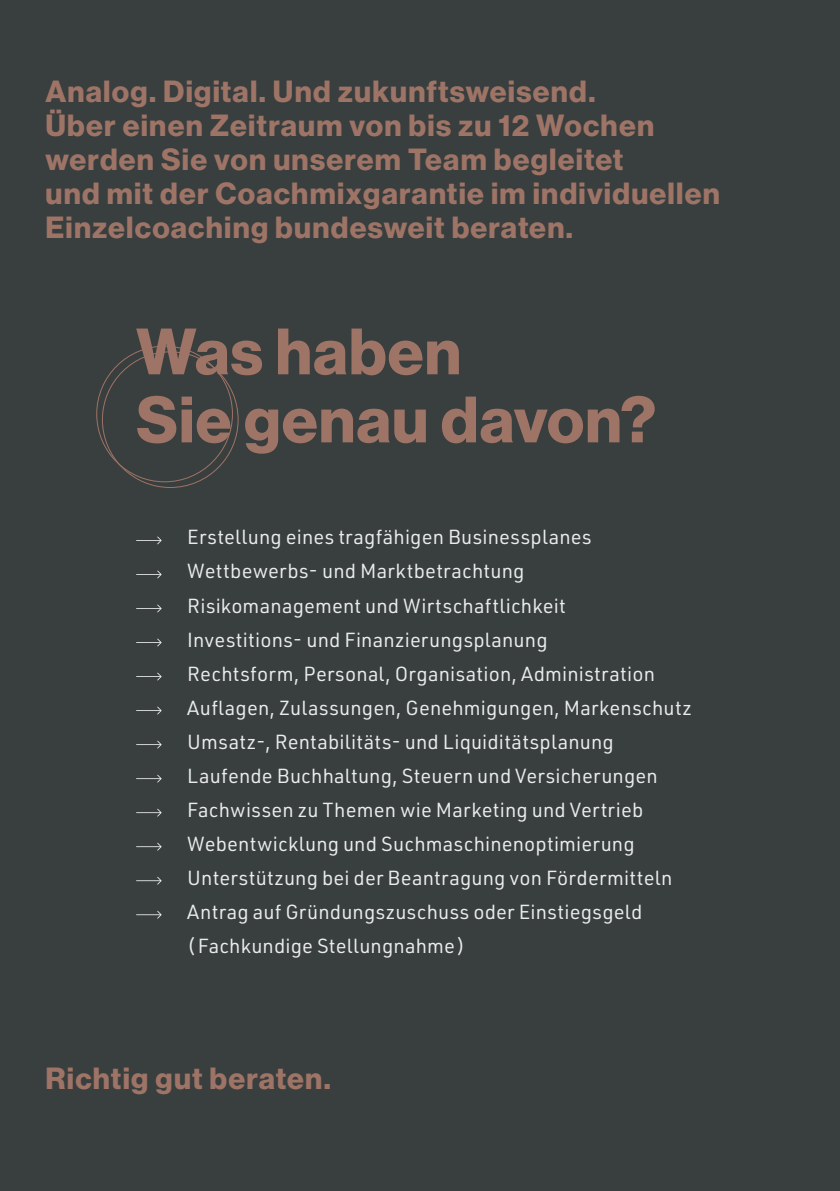
<style>
.page{position:relative;width:840px;height:1191px;background:#fff}
.page>*{position:absolute;margin:0;border:0;box-sizing:border-box;transform-origin:0 0}
.t1{font:64px "N Haas Grotesk DS Pro 75 Bd";letter-spacing:.02em;color:#9e7466}
.t2{font:30px/34px "N Haas Grotesk DS Pro 75 Bd";letter-spacing:.04em;color:#9e7466}
.t3{font:20px/34px "URWDIN";letter-spacing:.01em;color:#eaeceb}
</style>
<div class="page">
<div style="left:0;top:0;width:839px;height:1191px;background:#393e3f"></div>
<svg style="left:136px;top:536px;width:26px;height:8px"></svg>
<svg style="left:136px;top:570px;width:26px;height:8px"></svg>
<svg style="left:136px;top:604px;width:26px;height:8px"></svg>
<svg style="left:136px;top:638px;width:26px;height:8px"></svg>
<svg style="left:136px;top:672px;width:26px;height:8px"></svg>
<svg style="left:136px;top:706px;width:26px;height:8px"></svg>
<svg style="left:136px;top:740px;width:26px;height:8px"></svg>
<svg style="left:136px;top:774px;width:26px;height:8px"></svg>
<svg style="left:136px;top:808px;width:26px;height:8px"></svg>
<svg style="left:136px;top:842px;width:26px;height:8px"></svg>
<svg style="left:136px;top:876px;width:26px;height:8px"></svg>
<svg style="left:136px;top:910px;width:26px;height:8px"></svg>
<p class="t2" style="left:45px;top:75px;width:551px">Analog. Digital. Und zukunftsweisend.</p>
<p class="t2" style="left:45px;top:109px;width:610px">Über einen Zeitraum von bis zu 12 Wochen</p>
<p class="t2" style="left:45px;top:143px;width:675px">werden Sie von unserem Team begleitet<br>und mit der Coachmixgarantie im individuellen<br>Einzelcoaching bundesweit beraten.</p>
<p class="t1" style="left:136px;top:314px;width:326px">Was haben</p>
<p class="t1" style="left:136px;top:382px;width:521px">Sie genau davon?</p>
<p class="t3" style="left:187px;top:520px;width:405px">Erstellung eines tragfähigen Businessplanes</p>
<p class="t3" style="left:187px;top:554px;width:338px">Wettbewerbs- und Marktbetrachtung</p>
<p class="t3" style="left:187px;top:588px;width:380px">Risikomanagement und Wirtschaftlichkeit</p>
<p class="t3" style="left:187px;top:622px;width:361px">Investitions- und Finanzierungsplanung</p>
<p class="t3" style="left:187px;top:656px;width:469px">Rechtsform, Personal, Organisation, Administration</p>
<p class="t3" style="left:187px;top:690px;width:506px">Auflagen, Zulassungen, Genehmigungen, Markenschutz</p>
<p class="t3" style="left:187px;top:724px;width:428px">Umsatz-, Rentabilitäts- und Liquiditätsplanung</p>
<p class="t3" style="left:187px;top:758px;width:471px">Laufende Buchhaltung, Steuern und Versicherungen</p>
<p class="t3" style="left:187px;top:792px;width:457px">Fachwissen zu Themen wie Marketing und Vertrieb</p>
<p class="t3" style="left:187px;top:826px;width:448px">Webentwicklung und Suchmaschinenoptimierung</p>
<p class="t3" style="left:187px;top:860px;width:486px">Unterstützung bei der Beantragung von Fördermitteln</p>
<p class="t3" style="left:187px;top:894px;width:456px">Antrag auf Gründungszuschuss oder Einstiegsgeld (Fachkundige Stellungnahme)</p>
<p class="t2" style="left:45px;top:1061px;width:287px">Richtig gut beraten.</p>
</div>
